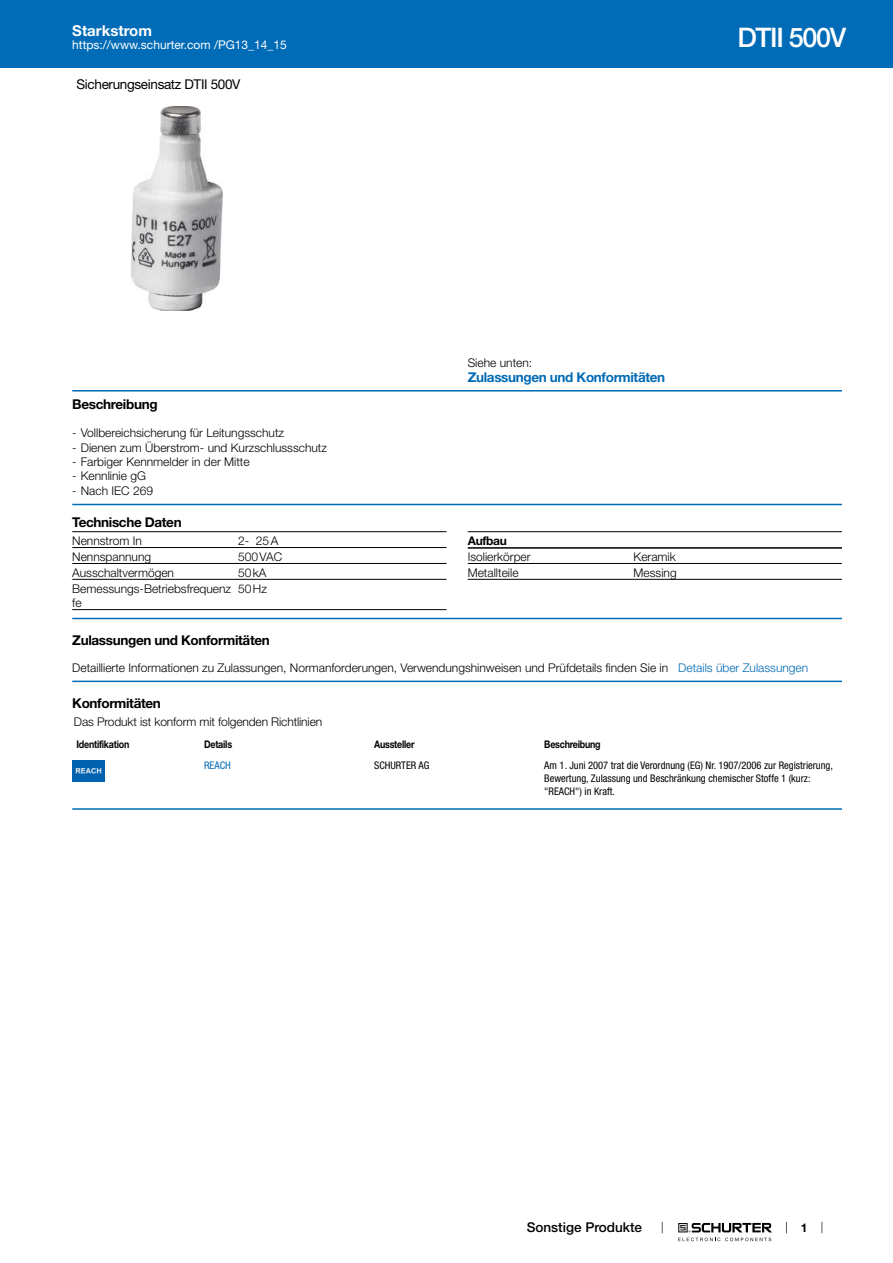
<style>
.page{position:relative;width:893px;height:1263px;background:#fff}
.page>*{position:absolute;margin:0;border:0;box-sizing:border-box;transform-origin:0 0}
.t1{font:500 27px "Helvetica Neue LT";letter-spacing:-.05em;color:#fff}
.t2{font:700 15px "Helvetica Neue LT";color:#fff}
.t3{font:700 13.5px "Helvetica Neue LT";letter-spacing:-.025em;color:#000}
.t4{font:700 13.5px "Helvetica Neue LT";letter-spacing:-.025em;color:#006bb6}
.t5{font:13.5px "Helvetica Neue LT";letter-spacing:-.025em;color:#000}
.t6{font:500 13.5px "Helvetica Neue LT";color:#000}
.t7{font:300 12px/14.4px "Helvetica Neue LT";color:#000}
.t8{font:12px "Helvetica Neue LT";color:#fff}
.t9{font:700 12px "Helvetica Neue LT";letter-spacing:-.025em;color:#000}
.t10{font:condensed 10.5px/12.6px "Helvetica Neue LT";color:#000}
.t11{font:700 10.5px "Helvetica Neue LT";letter-spacing:-.025em;color:#000;scale:.85 1}
.t12{font:condensed 10.5px "Helvetica Neue LT";color:#006bb6}
.s1{color:#006bb6}
</style>
<div class="page">
<svg style="left:678px;top:1223px;width:94px;height:18px"></svg>
<div style="left:0;top:0;width:893px;height:68px;background:#006bb6"></div>
<img style="left:131px;top:106px;width:91px;height:204px">
<hr style="left:72px;top:390px;width:770px;height:1px;background:#006bb6">
<hr style="left:72px;top:504px;width:770px;height:1px;background:#006bb6">
<hr style="left:72px;top:531px;width:374px;height:1px;background:#000">
<hr style="left:72px;top:547px;width:374px;height:1px;background:#000">
<hr style="left:72px;top:563px;width:374px;height:1px;background:#000">
<hr style="left:72px;top:579px;width:374px;height:1px;background:#000">
<hr style="left:72px;top:609px;width:374px;height:1px;background:#000">
<hr style="left:468px;top:531px;width:374px;height:1px;background:#000">
<hr style="left:468px;top:547px;width:374px;height:2px;background:#000">
<hr style="left:468px;top:563px;width:374px;height:1px;background:#000">
<hr style="left:468px;top:579px;width:374px;height:1px;background:#000">
<hr style="left:72px;top:618px;width:770px;height:1px;background:#006bb6">
<hr style="left:72px;top:681px;width:770px;height:1px;background:#006bb6">
<img style="left:72px;top:760px;width:32px;height:21px">
<hr style="left:72px;top:808px;width:770px;height:2px;background:#006bb6">
<p class="t2" style="left:72px;top:21px;width:81px">Starkstrom</p>
<p class="t8" style="left:72px;top:38px;width:216px">https://www.schurter.com /PG13_14_15</p>
<p class="t5" style="left:77px;top:76px;width:165px">Sicherungseinsatz DTII 500V</p>
<p class="t3" style="left:72px;top:396px;width:87px">Beschreibung</p>
<p class="t7" style="left:72px;top:425px;width:213px">- Vollbereichsicherung für Leitungsschutz</p>
<p class="t7" style="left:72px;top:440px;width:256px">- Dienen zum Überstrom- und Kurzschlussschutz</p>
<p class="t7" style="left:72px;top:454px;width:179px">- Farbiger Kennmelder in der Mitte</p>
<p class="t7" style="left:72px;top:469px;width:75px">- Kennlinie gG</p>
<p class="t7" style="left:72px;top:483px;width:82px">- Nach IEC 269</p>
<p class="t3" style="left:72px;top:514px;width:111px">Technische Daten</p>
<p class="t7" style="left:72px;top:533px;width:71px">Nennstrom In</p>
<p class="t7" style="left:238px;top:533px;width:42px">2- 25A</p>
<p class="t7" style="left:72px;top:549px;width:80px">Nennspannung</p>
<p class="t7" style="left:238px;top:549px;width:45px">500VAC</p>
<p class="t7" style="left:72px;top:565px;width:103px">Ausschaltvermögen</p>
<p class="t7" style="left:238px;top:565px;width:30px">50kA</p>
<p class="t7" style="left:72px;top:581px;width:160px">Bemessungs-Betriebsfrequenz fe</p>
<p class="t7" style="left:238px;top:581px;width:30px">50Hz</p>
<h1 class="t1" style="left:737px;top:21px;width:110px">DTII 500V</h1>
<p class="t7" style="left:468px;top:355px;width:66px">Siehe unten:</p>
<p class="t4" style="left:468px;top:368px;width:199px">Zulassungen und Konformitäten</p>
<p class="t9" style="left:468px;top:533px;width:41px">Aufbau</p>
<p class="t7" style="left:468px;top:549px;width:64px">Isolierkörper</p>
<p class="t7" style="left:634px;top:549px;width:44px">Keramik</p>
<p class="t7" style="left:468px;top:565px;width:52px">Metallteile</p>
<p class="t7" style="left:634px;top:565px;width:45px">Messing</p>
<p class="t3" style="left:72px;top:632px;width:199px">Zulassungen und Konformitäten</p>
<p class="t7" style="left:72px;top:660px;width:737px">Detaillierte Informationen zu Zulassungen, Normanforderungen, Verwendungshinweisen und Prüfdetails finden Sie in <span class="s1">Details über Zulassungen</span></p>
<p class="t3" style="left:72px;top:695px;width:90px">Konformitäten</p>
<p class="t7" style="left:74px;top:714px;width:250px">Das Produkt ist konform mit folgenden Richtlinien</p>
<p class="t11" style="left:77px;top:738px;width:64px">Identifikation</p>
<p class="t11" style="left:204px;top:738px;width:35px">Details</p>
<p class="t11" style="left:374px;top:738px;width:49px">Aussteller</p>
<p class="t11" style="left:544px;top:738px;width:68px">Beschreibung</p>
<p class="t12" style="left:204px;top:760px;width:28px">REACH</p>
<p class="t10" style="left:374px;top:759px;width:57px">SCHURTER AG</p>
<p class="t10" style="left:544px;top:759px;width:290px">Am 1. Juni 2007 trat die Verordnung (EG) Nr. 1907/2006 zur Registrierung,<br>Bewertung, Zulassung und Beschränkung chemischer Stoffe 1 (kurz: "REACH") in Kraft.</p>
<p class="t6" style="left:527px;top:1219px;width:117px">Sonstige Produkte</p>
<p class="t9" style="left:801px;top:1220px;width:8px">1</p>
</div>
